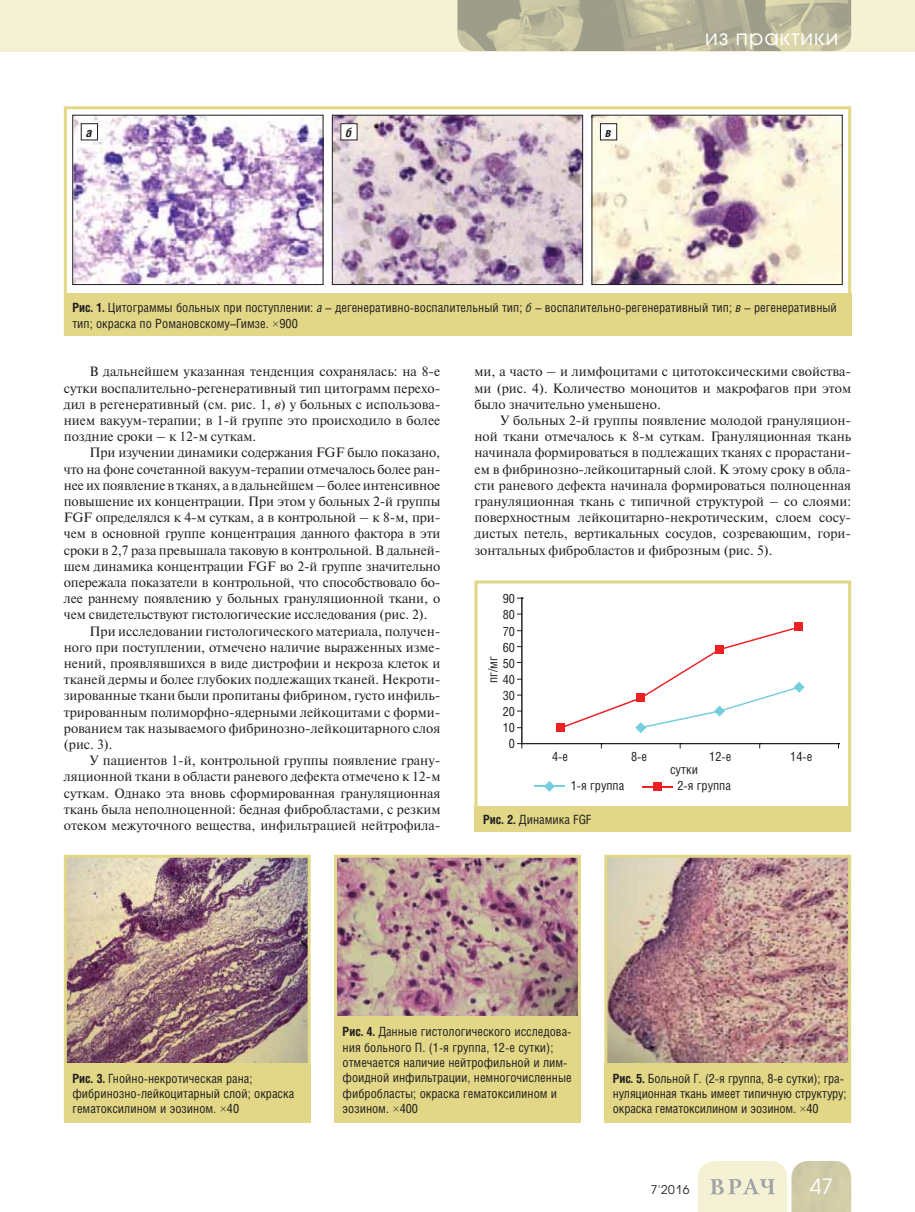
<style>
.page{position:relative;width:915px;height:1212px;background:#fff}
.page>*{position:absolute;margin:0;border:0;box-sizing:border-box;transform-origin:0 0}
.t1{font:21px "Avant Garde Gothic C";letter-spacing:.05em;color:#fff}
.t2{font:13.5px/16.2px "Newton C";color:#231f20;text-align:justify}
.t3{font:12.75px/15.3px "Helios Cond";color:#231f20}
.t4{font:italic 700 12.75px "Helios Cond";color:#231f20}
.t5{font:12px "Avant Garde Gothic C";color:#231f20}
.s1{font-weight:700}
.s2{font-style:italic}
.s3{font-family:"Times New Roman"}
</style>
<div class="page">
<div style="left:0;top:0;width:914px;height:51px;background:#f5f1d5"></div>
<svg style="left:698px;top:1161px;width:152px;height:51px;background:#e3e0c4"></svg>
<img style="left:457px;top:0;width:393px;height:51px">
<div style="left:64px;top:106px;width:786px;height:230px;border:3px solid #e1d786"></div>
<div style="left:64px;top:293px;width:786px;height:43px;background:#e1d786"></div>
<img style="left:74px;top:117px;width:247px;height:166px">
<div style="left:72px;top:115px;width:251px;height:170px;border:1px solid #231f20"></div>
<img style="left:593px;top:117px;width:247px;height:166px">
<div style="left:591px;top:115px;width:251px;height:170px;border:1px solid #231f20"></div>
<img style="left:334px;top:117px;width:247px;height:166px">
<div style="left:332px;top:115px;width:251px;height:170px;border:1px solid #231f20"></div>
<div style="left:81px;top:124px;width:16px;height:16px;background:#fff"></div>
<div style="left:81px;top:123px;width:17px;height:17px;border:1px solid #231f20"></div>
<div style="left:600px;top:124px;width:16px;height:16px;background:#fff"></div>
<div style="left:600px;top:123px;width:17px;height:17px;border:1px solid #231f20"></div>
<div style="left:341px;top:124px;width:16px;height:16px;background:#fff"></div>
<hr style="left:521px;top:598px;width:1px;height:146px;background:#231f20">
<hr style="left:521px;top:743px;width:317px;height:1px;background:#231f20">
<svg style="left:517px;top:743px;width:5px;height:5px"></svg>
<svg style="left:565px;top:626px;width:239px;height:107px"></svg>
<div style="left:556px;top:723px;width:9px;height:9px;background:#ed2024"></div>
<div style="left:635px;top:693px;width:9px;height:9px;background:#ed2024"></div>
<div style="left:714px;top:645px;width:9px;height:8px;background:#ed2024"></div>
<div style="left:794px;top:622px;width:8px;height:9px;background:#ed2024"></div>
<hr style="left:534px;top:785px;width:31px;height:2px;background:#75cede">
<svg style="left:544px;top:781px;width:10px;height:11px"></svg>
<hr style="left:641px;top:786px;width:31px;height:1px;background:#ed2024">
<div style="left:652px;top:782px;width:9px;height:9px;background:#ed2024"></div>
<div style="left:474px;top:580px;width:376px;height:251px;border:3px solid #e1d786"></div>
<div style="left:474px;top:806px;width:376px;height:25px;background:#e1d786"></div>
<img style="left:68px;top:859px;width:238px;height:204px">
<div style="left:64px;top:855px;width:246px;height:268px;border:3px solid #e1d786"></div>
<div style="left:64px;top:1063px;width:246px;height:60px;background:#e1d786"></div>
<img style="left:608px;top:859px;width:238px;height:204px">
<div style="left:604px;top:855px;width:246px;height:268px;border:3px solid #e1d786"></div>
<div style="left:604px;top:1063px;width:246px;height:60px;background:#e1d786"></div>
<img style="left:338px;top:859px;width:238px;height:157px">
<div style="left:334px;top:855px;width:246px;height:268px;border:3px solid #e1d786"></div>
<div style="left:334px;top:1016px;width:246px;height:107px;background:#e1d786"></div>
<p class="t4" style="left:86px;top:127px;width:8px">а</p>
<p class="t4" style="left:346px;top:127px;width:8px">б</p>
<p class="t4" style="left:605px;top:127px;width:7px">в</p>
<h1 class="t1" style="left:704px;top:27px;width:135px">из практики</h1>
<p class="t3" style="left:72px;top:301px;width:765px"><span class="s1">Рис. 1.</span> Цитограммы больных при поступлении: <span class="s2">а</span> – дегенеративно-воспалительный тип; <span class="s2">б</span> – воспалительно-регенеративный тип; <span class="s2">в</span> – регенеративный тип; окраска по Романовскому–Гимзе. <span class="s3">×</span>900</p>
<p class="t2" style="left:64px;top:365px;width:378px;text-indent:26px">В дальнейшем указанная тенденция сохранялась: на 8-е сутки воспалительно-регенеративный тип цитограмм перехо&shy;дил в регенеративный (см. рис. 1, <span class="s2">в</span>) у больных с использова&shy;нием вакуум-терапии; в 1-й группе это происходило в более поздние сроки – к 12-м суткам.</p>
<p class="t2" style="left:89px;top:446px;width:352px">При изучении динамики содержания FGF было показано,</p>
<p class="t2" style="left:64px;top:462px;width:378px">что на фоне сочетанной вакуум-терапии отмечалось более ран-</p>
<p class="t2" style="left:64px;top:478px;width:378px">нее их появление в тканях, а в дальнейшем – более интенсивное</p>
<p class="t2" style="left:64px;top:495px;width:378px">повышение их концентрации. При этом у больных 2-й группы</p>
<p class="t2" style="left:64px;top:511px;width:378px">FGF определялся к 4-м суткам, а в контрольной – к 8-м, при-</p>
<p class="t2" style="left:64px;top:527px;width:378px">чем в основной группе концентрация данного фактора в эти</p>
<p class="t2" style="left:64px;top:543px;width:378px">сроки в 2,7 раза превышала таковую в контрольной. В дальней-</p>
<p class="t2" style="left:64px;top:559px;width:378px">шем динамика концентрации FGF во 2-й группе значительно</p>
<p class="t2" style="left:64px;top:576px;width:378px">опережала показатели в контрольной, что способствовало бо-</p>
<p class="t2" style="left:64px;top:592px;width:378px">лее раннему появлению у больных грануляционной ткани, о</p>
<p class="t2" style="left:64px;top:608px;width:365px">чем свидетельствуют гистологические исследования (рис. 2).</p>
<p class="t2" style="left:89px;top:624px;width:352px">При исследовании гистологического материала, получен-</p>
<p class="t2" style="left:64px;top:640px;width:378px">ного при поступлении, отмечено наличие выраженных изме-</p>
<p class="t2" style="left:64px;top:657px;width:378px">нений, проявлявшихся в виде дистрофии и некроза клеток и</p>
<p class="t2" style="left:64px;top:673px;width:378px">тканей дермы и более глубоких подлежащих тканей. Некроти-</p>
<p class="t2" style="left:64px;top:689px;width:378px">зированные ткани были пропитаны фибрином, густо инфиль-</p>
<p class="t2" style="left:64px;top:705px;width:378px">трированным полиморфно-ядерными лейкоцитами с форми-</p>
<p class="t2" style="left:64px;top:721px;width:378px">рованием так называемого фибринозно-лейкоцитарного слоя</p>
<p class="t2" style="left:64px;top:738px;width:50px">(рис. 3).</p>
<p class="t2" style="left:89px;top:754px;width:352px">У пациентов 1-й, контрольной группы появление грану-</p>
<p class="t2" style="left:64px;top:770px;width:378px">ляционной ткани в области раневого дефекта отмечено к 12-м</p>
<p class="t2" style="left:64px;top:786px;width:378px">суткам. Однако эта вновь сформированная грануляционная</p>
<p class="t2" style="left:64px;top:802px;width:378px">ткань была неполноценной: бедная фибробластами, с резким</p>
<p class="t2" style="left:64px;top:819px;width:378px">отеком межуточного вещества, инфильтрацией нейтрофила-</p>
<p class="t2" style="left:474px;top:365px;width:378px">ми, а часто – и лимфоцитами с цитотоксическими свойства&shy;ми (рис. 4). Количество моноцитов и макрофагов при этом было значительно уменьшено.</p>
<p class="t2" style="left:474px;top:414px;width:378px;text-indent:26px">У больных 2-й группы появление молодой грануляцион&shy;ной ткани отмечалось к 8-м суткам. Грануляционная ткань начинала формироваться в подлежащих тканях с прорастани&shy;ем в фибринозно-лейкоцитарный слой. К этому сроку в обла&shy;сти раневого дефекта начинала формироваться полноценная грануляционная ткань с типичной структурой – со слоями: поверхностным лейкоцитарно-некротическим, слоем сосу&shy;дистых петель, вертикальных сосудов, созревающим, гори&shy;зонтальных фибробластов и фиброзным (рис. 5).</p>
<p class="t3" style="left:502px;top:592px;width:14px;line-height:16px;text-align:center">90<br>80<br>70<br>60<br>50<br>40<br>30<br>20<br>10<br>0</p>
<p class="t3" style="left:486px;top:683px;width:28px;rotate:-90deg">пг/мг</p>
<p class="t3" style="left:552px;top:750px;width:17px">4-е</p>
<p class="t3" style="left:631px;top:750px;width:17px">8-е</p>
<p class="t3" style="left:709px;top:750px;width:24px">12-е</p>
<p class="t3" style="left:790px;top:750px;width:24px">14-е</p>
<p class="t3" style="left:669px;top:763px;width:29px">сутки</p>
<p class="t3" style="left:570px;top:779px;width:55px">1-я группа</p>
<p class="t3" style="left:677px;top:779px;width:55px">2-я группа</p>
<p class="t3" style="left:483px;top:813px;width:110px"><span class="s1">Рис. 2.</span> Динамика FGF</p>
<p class="t3" style="left:342px;top:1025px;width:230px"><span class="s1">Рис. 4.</span> Данные гистологического исследова&shy;ния больного П. (1-я группа, 12-е сутки); отмечается наличие нейтрофильной и лим&shy;фоидной инфильтрации, немногочисленные фибробласты; окраска гематоксилином и эозином. <span class="s3">×</span>400</p>
<p class="t3" style="left:72px;top:1072px;width:223px"><span class="s1">Рис. 3.</span> Гнойно-некротическая рана; фибринозно-лейкоцитарный слой; окраска гематоксилином и эозином. <span class="s3">×</span>40</p>
<p class="t3" style="left:612px;top:1072px;width:235px"><span class="s1">Рис. 5.</span> Больной Г. (2-я группа, 8-е сутки); гра&shy;нуляционная ткань имеет типичную структуру; окраска гематоксилином и эозином. <span class="s3">×</span>40</p>
<p class="t5" style="left:650px;top:1184px;width:40px">7'2016</p>
<h1 class="t1" style="left:809px;top:1177px;width:25px">47</h1>
</div>
